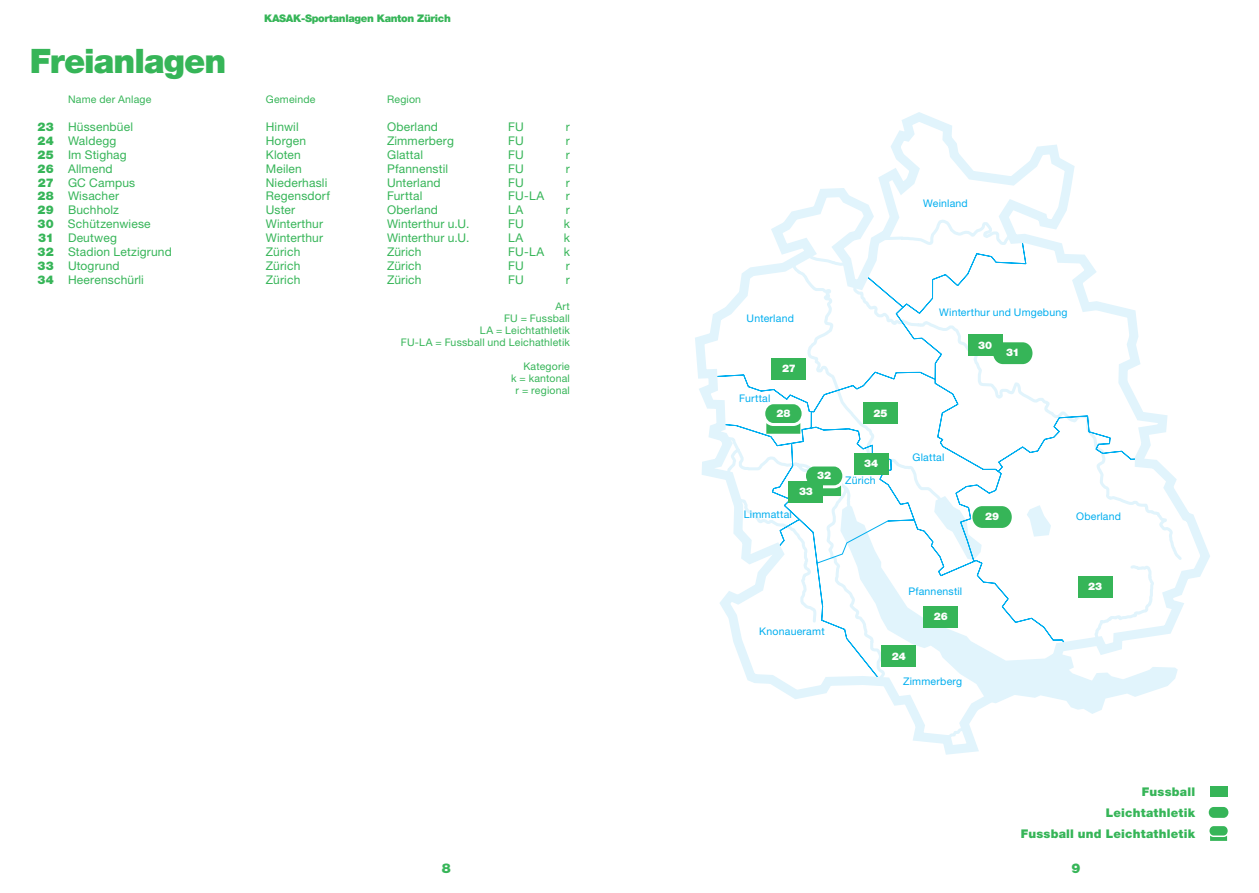
<style>
.page{position:relative;width:1259px;height:893px;background:#fff}
.page>*{position:absolute;margin:0;border:0;box-sizing:border-box;transform-origin:0 0}
.t1{font:900 33.75px "Helvetica Neue LT Std";letter-spacing:-.03em;color:#36b558}
.t2{font:900 13.5px "Helvetica Neue LT Std";color:#36b558}
.t3{font:12px "Helvetica Neue LT Std";letter-spacing:.015em;color:#36b558}
.t4{font:900 12px/21px "Helvetica Neue LT Std";letter-spacing:.015em;color:#36b558;text-align:right}
.t5{font:10.5px/12px "Helvetica Neue LT Std";letter-spacing:.015em;color:#36b558;text-align:right}
.t6{font:10.5px "Helvetica Neue LT Std";letter-spacing:.02em;color:#00aeef}
.t7{font:900 10.5px "Helvetica Neue LT Std";letter-spacing:-.03em;color:#36b558}
.t8{font:900 10.5px "Helvetica Neue LT Std";letter-spacing:-.005em;color:#fff}
.s1{font-weight:900}
</style>
<div class="page">
<svg style="left:695px;top:112px;width:515px;height:643px"></svg>
<div style="left:1210px;top:786px;width:17px;height:11px;background:#36b558"></div>
<div style="left:1208px;top:807px;width:20px;height:11px;background:#36b558;border-radius:5px"></div>
<svg style="left:1210px;top:833px;width:17px;height:3px"></svg>
<svg style="left:1210px;top:836px;width:17px;height:5px"></svg>
<div style="left:1209px;top:826px;width:18px;height:9px;background:#36b558;border-radius:4px"></div>
<div style="left:1078px;top:576px;width:34px;height:21px;background:#36b558"></div>
<div style="left:881px;top:646px;width:35px;height:21px;background:#36b558"></div>
<div style="left:863px;top:403px;width:34px;height:21px;background:#36b558"></div>
<div style="left:924px;top:606px;width:34px;height:21px;background:#36b558"></div>
<div style="left:772px;top:358px;width:34px;height:21px;background:#36b558"></div>
<div style="left:968px;top:335px;width:34px;height:21px;background:#36b558"></div>
<svg style="left:823px;top:485px;width:18px;height:11px"></svg>
<div style="left:806px;top:466px;width:36px;height:19px;background:#36b558;border-radius:9px"></div>
<div style="left:789px;top:481px;width:34px;height:21px;background:#36b558"></div>
<div style="left:972px;top:506px;width:39px;height:22px;background:#36b558;border-radius:10px"></div>
<div style="left:993px;top:342px;width:39px;height:22px;background:#36b558;border-radius:10px"></div>
<div style="left:854px;top:453px;width:34px;height:21px;background:#36b558"></div>
<svg style="left:766px;top:419px;width:34px;height:4px"></svg>
<svg style="left:766px;top:423px;width:34px;height:11px"></svg>
<div style="left:765px;top:404px;width:36px;height:19px;background:#36b558;border-radius:9px"></div>
<p class="t7" style="left:264px;top:12px;width:188px">KASAK-Sportanlagen Kanton Zürich</p>
<h1 class="t1" style="left:30px;top:41px;width:198px">Freianlagen</h1>
<p class="t5" style="left:68px;top:93px;width:85px">Name der Anlage</p>
<p class="t5" style="left:266px;top:93px;width:51px">Gemeinde</p>
<p class="t5" style="left:387px;top:93px;width:36px">Region</p>
<p class="t3" style="left:37px;top:120px;width:97px"><span class="s1">23</span> Hüssenbüel</p>
<p class="t3" style="left:266px;top:120px;width:34px">Hinwil</p>
<p class="t3" style="left:387px;top:120px;width:52px">Oberland</p>
<p class="t3" style="left:508px;top:120px;width:17px">FU</p>
<p class="t3" style="left:566px;top:120px;width:5px">r</p>
<p class="t3" style="left:37px;top:133px;width:80px"><span class="s1">24</span> Waldegg</p>
<p class="t3" style="left:266px;top:133px;width:42px">Horgen</p>
<p class="t3" style="left:387px;top:133px;width:68px">Zimmerberg</p>
<p class="t3" style="left:508px;top:133px;width:17px">FU</p>
<p class="t3" style="left:566px;top:133px;width:5px">r</p>
<p class="t3" style="left:37px;top:147px;width:91px"><span class="s1">25</span> Im Stighag</p>
<p class="t3" style="left:266px;top:147px;width:37px">Kloten</p>
<p class="t3" style="left:387px;top:147px;width:38px">Glattal</p>
<p class="t3" style="left:508px;top:147px;width:17px">FU</p>
<p class="t3" style="left:566px;top:147px;width:5px">r</p>
<p class="t3" style="left:37px;top:161px;width:77px"><span class="s1">26</span> Allmend</p>
<p class="t3" style="left:266px;top:161px;width:38px">Meilen</p>
<p class="t3" style="left:387px;top:161px;width:63px">Pfannenstil</p>
<p class="t3" style="left:508px;top:161px;width:17px">FU</p>
<p class="t3" style="left:566px;top:161px;width:5px">r</p>
<p class="t3" style="left:38px;top:175px;width:99px"><span class="s1">27</span> GC Campus</p>
<p class="t3" style="left:266px;top:175px;width:63px">Niederhasli</p>
<p class="t3" style="left:387px;top:175px;width:55px">Unterland</p>
<p class="t3" style="left:508px;top:175px;width:17px">FU</p>
<p class="t3" style="left:566px;top:175px;width:5px">r</p>
<p class="t3" style="left:37px;top:189px;width:83px"><span class="s1">28</span> Wisacher</p>
<p class="t3" style="left:266px;top:189px;width:66px">Regensdorf</p>
<p class="t3" style="left:387px;top:189px;width:37px">Furttal</p>
<p class="t3" style="left:508px;top:189px;width:37px">FU-LA</p>
<p class="t3" style="left:566px;top:189px;width:5px">r</p>
<p class="t3" style="left:37px;top:203px;width:83px"><span class="s1">29</span> Buchholz</p>
<p class="t3" style="left:266px;top:203px;width:31px">Uster</p>
<p class="t3" style="left:387px;top:203px;width:52px">Oberland</p>
<p class="t3" style="left:508px;top:203px;width:17px">LA</p>
<p class="t3" style="left:566px;top:203px;width:5px">r</p>
<p class="t3" style="left:37px;top:217px;width:115px"><span class="s1">30</span> Schützenwiese</p>
<p class="t3" style="left:266px;top:217px;width:59px">Winterthur</p>
<p class="t3" style="left:387px;top:217px;width:84px">Winterthur u.U.</p>
<p class="t3" style="left:508px;top:217px;width:17px">FU</p>
<p class="t3" style="left:563px;top:217px;width:8px">k</p>
<p class="t3" style="left:38px;top:231px;width:80px"><span class="s1">31</span> Deutweg</p>
<p class="t3" style="left:266px;top:231px;width:59px">Winterthur</p>
<p class="t3" style="left:387px;top:231px;width:84px">Winterthur u.U.</p>
<p class="t3" style="left:508px;top:231px;width:17px">LA</p>
<p class="t3" style="left:563px;top:231px;width:8px">k</p>
<p class="t3" style="left:38px;top:244px;width:136px"><span class="s1">32</span> Stadion Letzigrund</p>
<p class="t3" style="left:266px;top:244px;width:36px">Zürich</p>
<p class="t3" style="left:387px;top:244px;width:36px">Zürich</p>
<p class="t3" style="left:508px;top:244px;width:37px">FU-LA</p>
<p class="t3" style="left:563px;top:244px;width:8px">k</p>
<p class="t3" style="left:37px;top:258px;width:84px"><span class="s1">33</span> Utogrund</p>
<p class="t3" style="left:266px;top:258px;width:36px">Zürich</p>
<p class="t3" style="left:387px;top:258px;width:36px">Zürich</p>
<p class="t3" style="left:508px;top:258px;width:17px">FU</p>
<p class="t3" style="left:566px;top:258px;width:5px">r</p>
<p class="t3" style="left:37px;top:272px;width:108px"><span class="s1">34</span> Heerenschürli</p>
<p class="t3" style="left:266px;top:272px;width:36px">Zürich</p>
<p class="t3" style="left:387px;top:272px;width:36px">Zürich</p>
<p class="t3" style="left:508px;top:272px;width:17px">FU</p>
<p class="t3" style="left:566px;top:272px;width:5px">r</p>
<p class="t5" style="left:401px;top:300px;width:170px">Art<br>FU = Fussball<br>LA = Leichtathletik<br>FU-LA = Fussball und Leichathletik</p>
<p class="t5" style="left:511px;top:360px;width:60px">Kategorie<br>k = kantonal r = regional</p>
<p class="t6" style="left:923px;top:197px;width:46px">Weinland</p>
<p class="t6" style="left:746px;top:312px;width:49px">Unterland</p>
<p class="t6" style="left:739px;top:392px;width:33px">Furttal</p>
<p class="t8" style="left:782px;top:362px;width:15px">27</p>
<p class="t8" style="left:776px;top:407px;width:16px">28</p>
<p class="t8" style="left:873px;top:407px;width:16px">25</p>
<p class="t6" style="left:744px;top:508px;width:50px">Limmattal</p>
<p class="t8" style="left:817px;top:469px;width:15px">32</p>
<p class="t8" style="left:799px;top:485px;width:15px">33</p>
<p class="t8" style="left:864px;top:457px;width:15px">34</p>
<p class="t6" style="left:845px;top:474px;width:32px">Zürich</p>
<p class="t6" style="left:939px;top:306px;width:130px">Winterthur und Umgebung</p>
<p class="t8" style="left:978px;top:339px;width:15px">30</p>
<p class="t8" style="left:1006px;top:346px;width:15px">31</p>
<p class="t6" style="left:912px;top:451px;width:33px">Glattal</p>
<p class="t8" style="left:985px;top:510px;width:16px">29</p>
<p class="t6" style="left:1076px;top:510px;width:46px">Oberland</p>
<p class="t6" style="left:759px;top:625px;width:67px">Knonaueramt</p>
<p class="t6" style="left:908px;top:585px;width:55px">Pfannenstil</p>
<p class="t8" style="left:892px;top:649px;width:15px">24</p>
<p class="t8" style="left:934px;top:610px;width:15px">26</p>
<p class="t6" style="left:903px;top:675px;width:60px">Zimmerberg</p>
<p class="t8" style="left:1088px;top:580px;width:15px">23</p>
<p class="t4" style="left:1020px;top:781px;width:176px">Fussball<br>Leichtathletik<br>Fussball und Leichtathletik</p>
<p class="t2" style="left:442px;top:860px;width:11px">8</p>
<p class="t2" style="left:1071px;top:860px;width:11px">9</p>
</div>
